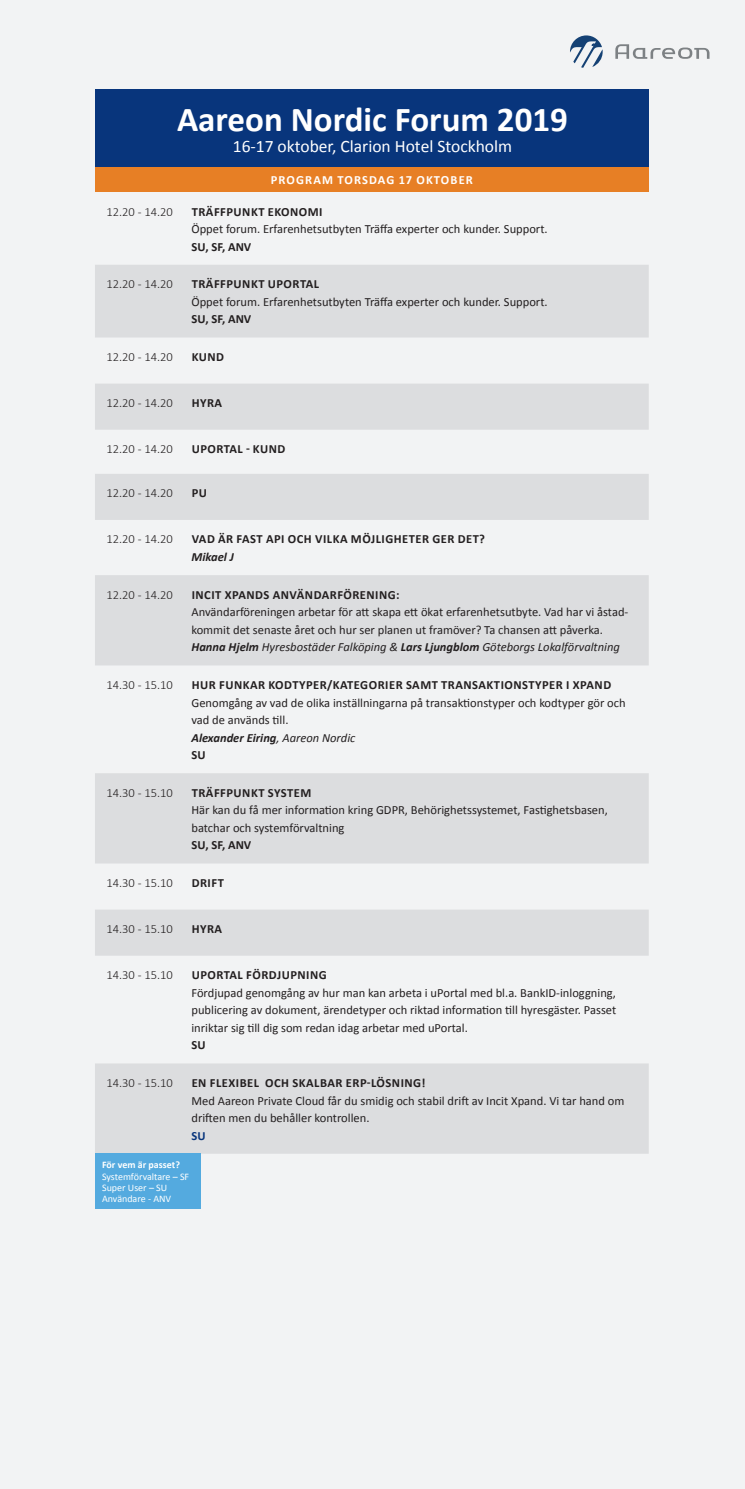
<style>
.page{position:relative;width:745px;height:1489px;background:#fff}
.page>*{position:absolute;margin:0;border:0;box-sizing:border-box;transform-origin:0 0}
.t1{font:700 35px "Calibri";color:#fff}
.t2{font:17.5px "Calibri";color:#fff}
.t3{font:12.5px/17.5px "Calibri";color:#231f20}
.t4{font:700 12.5px "Calibri";letter-spacing:.04em;color:#231f20}
.t5{font:300 12.5px "Calibri";color:#231f20}
.t6{font:700 12.5px "Calibri";letter-spacing:.09em;color:#fff}
.t7{font:italic 700 12.5px "Calibri";color:#231f20}
.t8{font:700 12.5px "Calibri";color:#08357c}
.t9{font:10px/11.2px "Calibri";color:#fff}
.t10{font:700 10px "Calibri";color:#fff}
.s1{font-weight:700;font-style:italic}
.s2{font-style:italic}
.s3{font-weight:700}
</style>
<div class="page">
<div style="left:0;top:0;width:744px;height:1488px;background:#f2f3f4"></div>
<div style="left:95px;top:167px;width:553px;height:25px;background:#e77f25"></div>
<div style="left:95px;top:89px;width:553px;height:78px;background:#08357c"></div>
<svg style="left:570px;top:35px;width:32px;height:33px"></svg>
<svg style="left:615px;top:44px;width:94px;height:15px"></svg>
<svg style="left:95px;top:665px;width:553px;height:1px"></svg>
<svg style="left:95px;top:955px;width:553px;height:1px"></svg>
<div style="left:95px;top:773px;width:553px;height:90px;background:#dcdddf"></div>
<div style="left:95px;top:1063px;width:553px;height:90px;background:#dcdddf"></div>
<div style="left:95px;top:575px;width:553px;height:90px;background:#dcdddf"></div>
<svg style="left:95px;top:863px;width:553px;height:92px"></svg>
<svg style="left:95px;top:265px;width:553px;height:255px"></svg>
<div style="left:95px;top:1153px;width:105px;height:56px;background:#54aadf"></div>
<h1 class="t1" style="left:177px;top:97px;width:392px">Aareon Nordic Forum 2019</h1>
<h2 class="t2" style="left:233px;top:135px;width:281px">16-17 oktober, Clarion Hotel Stockholm</h2>
<p class="t6" style="left:270px;top:172px;width:203px">PROGRAM TORSDAG 17 OKTOBER</p>
<p class="t5" style="left:106px;top:204px;width:68px">12.20 - 14.20</p>
<p class="t4" style="left:191px;top:203px;width:132px">TRÄFFPUNKT EKONOMI</p>
<p class="t3" style="left:191px;top:220px;width:357px">Öppet forum. Erfarenhetsutbyten Träffa experter och kunder. Support.</p>
<p class="t4" style="left:191px;top:238px;width:61px">SU, SF, ANV</p>
<p class="t5" style="left:106px;top:276px;width:68px">12.20 - 14.20</p>
<p class="t4" style="left:191px;top:276px;width:129px">TRÄFFPUNKT UPORTAL</p>
<p class="t3" style="left:191px;top:293px;width:357px">Öppet forum. Erfarenhetsutbyten Träffa experter och kunder. Support.</p>
<p class="t4" style="left:191px;top:311px;width:61px">SU, SF, ANV</p>
<p class="t5" style="left:106px;top:349px;width:68px">12.20 - 14.20</p>
<p class="t4" style="left:191px;top:349px;width:34px">KUND</p>
<p class="t5" style="left:106px;top:395px;width:68px">12.20 - 14.20</p>
<p class="t4" style="left:191px;top:395px;width:32px">HYRA</p>
<p class="t5" style="left:106px;top:441px;width:68px">12.20 - 14.20</p>
<p class="t4" style="left:191px;top:441px;width:95px">UPORTAL - KUND</p>
<p class="t5" style="left:106px;top:485px;width:68px">12.20 - 14.20</p>
<p class="t4" style="left:191px;top:485px;width:17px">PU</p>
<p class="t5" style="left:106px;top:531px;width:68px">12.20 - 14.20</p>
<p class="t4" style="left:191px;top:531px;width:295px">VAD ÄR FAST API OCH VILKA MÖJLIGHETER GER DET?</p>
<p class="t7" style="left:191px;top:549px;width:44px">Mikael J</p>
<p class="t5" style="left:106px;top:587px;width:68px">12.20 - 14.20</p>
<p class="t4" style="left:191px;top:586px;width:209px">INCIT XPANDS ANVÄNDARFÖRENING:</p>
<p class="t3" style="left:191px;top:603px;width:438px">Användarföreningen arbetar för att skapa ett ökat erfarenhetsutbyte. Vad har vi åstad&shy;kommit det senaste året och hur ser planen ut framöver? Ta chansen att påverka.<br><span class="s1">Hanna Hjelm</span> <span class="s2">Hyresbostäder Falköping &amp;</span> <span class="s1">Lars Ljungblom</span> <span class="s2">Göteborgs Lokalförvaltning</span></p>
<p class="t5" style="left:106px;top:677px;width:68px">14.30 - 15.10</p>
<p class="t4" style="left:191px;top:677px;width:421px">HUR FUNKAR KODTYPER/KATEGORIER SAMT TRANSAKTIONSTYPER I XPAND</p>
<p class="t3" style="left:191px;top:693px;width:435px">Genomgång av vad de olika inställningarna på transaktionstyper och kodtyper gör och vad de används till.<br><span class="s1">Alexander Eiring</span><span class="s2">, Aareon Nordic<br></span><span class="s3">SU</span></p>
<p class="t5" style="left:106px;top:784px;width:68px">14.30 - 15.10</p>
<p class="t4" style="left:191px;top:784px;width:121px">TRÄFFPUNKT SYSTEM</p>
<p class="t3" style="left:191px;top:801px;width:417px">Här kan du få mer information kring GDPR, Behörighetssystemet, Fastighetsbasen, batchar och systemförvaltning</p>
<p class="t4" style="left:191px;top:837px;width:61px">SU, SF, ANV</p>
<p class="t5" style="left:106px;top:875px;width:68px">14.30 - 15.10</p>
<p class="t4" style="left:191px;top:874px;width:34px">DRIFT</p>
<p class="t5" style="left:106px;top:921px;width:68px">14.30 - 15.10</p>
<p class="t4" style="left:191px;top:921px;width:32px">HYRA</p>
<p class="t5" style="left:106px;top:967px;width:68px">14.30 - 15.10</p>
<p class="t4" style="left:191px;top:967px;width:136px">UPORTAL FÖRDJUPNING</p>
<p class="t3" style="left:191px;top:983px;width:426px;text-align:justify">Fördjupad genomgång av hur man kan arbeta i uPortal med bl.a. BankID-inloggning, publicering av dokument, ärendetyper och riktad information till hyresgäster. Passet inriktar sig till dig som redan idag arbetar med uPortal.</p>
<p class="t4" style="left:191px;top:1037px;width:16px">SU</p>
<p class="t5" style="left:106px;top:1075px;width:68px">14.30 - 15.10</p>
<p class="t4" style="left:191px;top:1074px;width:235px">EN FLEXIBEL OCH SKALBAR ERP-LÖSNING!</p>
<p class="t3" style="left:191px;top:1091px;width:434px">Med Aareon Private Cloud får du smidig och stabil drift av Incit Xpand. Vi tar hand om driften men du behåller kontrollen.</p>
<p class="t8" style="left:191px;top:1127px;width:16px">SU</p>
<p class="t10" style="left:102px;top:1158px;width:79px">För vem är passet?</p>
<p class="t9" style="left:102px;top:1170px;width:89px">Systemförvaltare – SF<br>Super User – SU<br>Användare - ANV</p>
</div>
